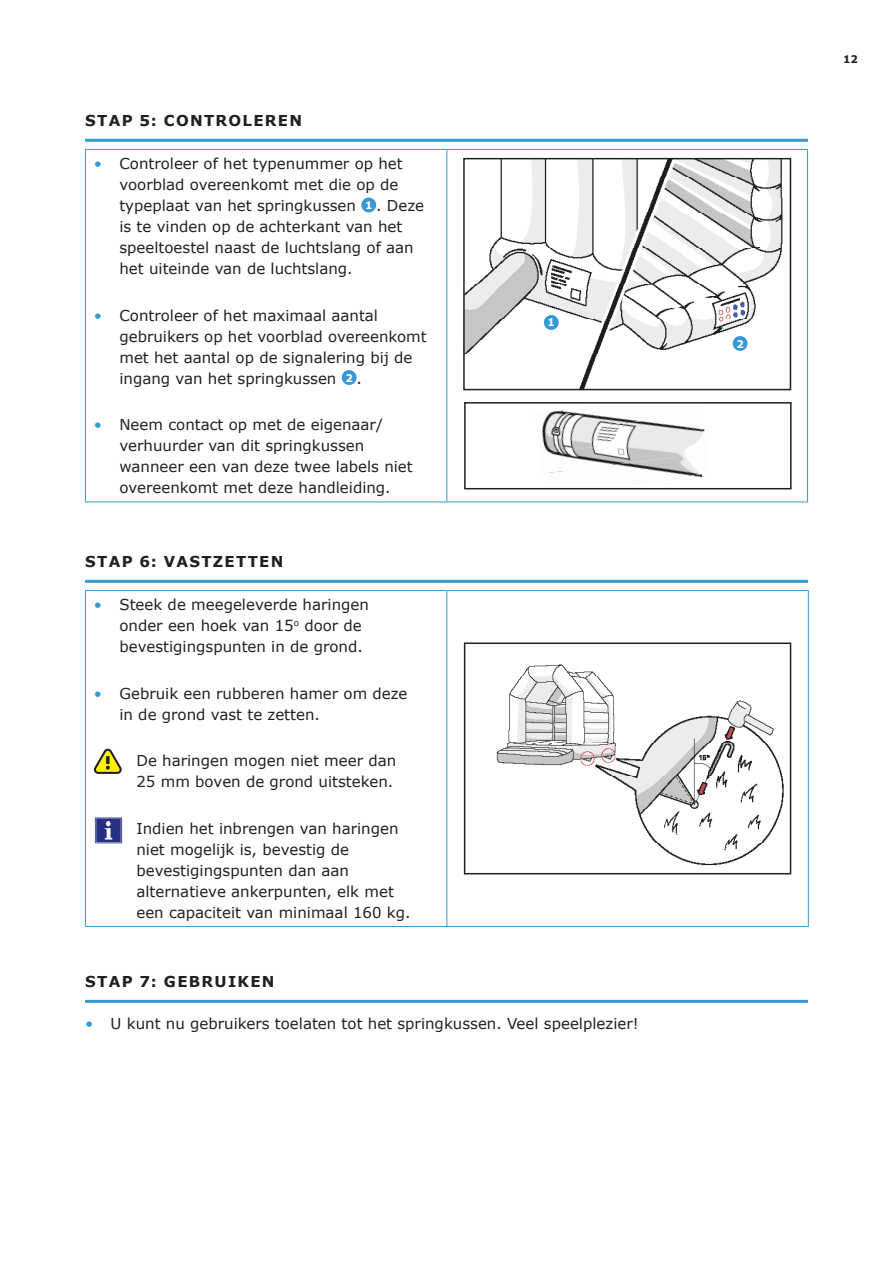
<style>
.page{position:relative;width:893px;height:1263px;background:#fff}
.page>*{position:absolute;margin:0;border:0;box-sizing:border-box;transform-origin:0 0}
.Warnings{font:15px/21px "Verdana";color:#231f20}
.Supkop__no_toc{font:700 15px "Verdana";letter-spacing:.085em;color:#231f20}
.t1{font:700 10.5px "Verdana";color:#fff}
.t2{font:700 10.5px "Verdana";color:#231f20}
.s1{color:#3698d4}
</style>
<div class="page">
<hr style="left:85px;top:139px;width:723px;height:3px;background:#3698d4">
<hr style="left:85px;top:149px;width:362px;height:1px;background:#3698d4">
<hr style="left:85px;top:150px;width:1px;height:352px;background:#3698d4">
<hr style="left:447px;top:149px;width:361px;height:1px;background:#3698d4">
<hr style="left:446px;top:150px;width:1px;height:352px;background:#3698d4">
<hr style="left:807px;top:150px;width:1px;height:352px;background:#3698d4">
<hr style="left:85px;top:502px;width:362px;height:1px;background:#3698d4">
<hr style="left:447px;top:502px;width:361px;height:1px;background:#3698d4">
<div style="left:361px;top:198px;width:15px;height:14px;background:#3698d4;border-radius:50%"></div>
<div style="left:342px;top:370px;width:15px;height:15px;background:#3698d4;border-radius:50%"></div>
<img style="left:466px;top:161px;width:317px;height:226px">
<div style="left:463px;top:158px;width:328px;height:232px;border:2px solid #231f20"></div>
<hr style="left:85px;top:580px;width:723px;height:3px;background:#3698d4">
<hr style="left:85px;top:590px;width:362px;height:1px;background:#3698d4">
<hr style="left:85px;top:591px;width:1px;height:335px;background:#3698d4">
<hr style="left:447px;top:590px;width:362px;height:1px;background:#3698d4">
<hr style="left:446px;top:591px;width:1px;height:335px;background:#3698d4">
<hr style="left:808px;top:591px;width:1px;height:335px;background:#3698d4">
<hr style="left:85px;top:926px;width:362px;height:1px;background:#3698d4">
<hr style="left:447px;top:926px;width:362px;height:1px;background:#3698d4">
<svg style="left:93px;top:748px;width:29px;height:26px"></svg>
<img style="left:496px;top:664px;width:288px;height:202px">
<div style="left:464px;top:642px;width:327px;height:232px;border:2px solid #231f20"></div>
<hr style="left:85px;top:1000px;width:723px;height:3px;background:#3698d4">
<div style="left:733px;top:336px;width:14px;height:15px;background:#3698d4;border-radius:50%"></div>
<div style="left:544px;top:315px;width:15px;height:15px;background:#3698d4;border-radius:50%"></div>
<img style="left:548px;top:410px;width:36px;height:4px">
<img style="left:542px;top:414px;width:163px;height:19px">
<img style="left:541px;top:433px;width:162px;height:20px">
<img style="left:549px;top:453px;width:150px;height:20px">
<img style="left:672px;top:473px;width:31px;height:4px">
<div style="left:464px;top:402px;width:328px;height:87px;border:2px solid #231f20"></div>
<img style="left:95px;top:817px;width:28px;height:26px">
<svg style="left:95px;top:843px;width:27px;height:1px"></svg>
<p class="Supkop__no_toc" style="left:85px;top:110px;width:218px">STAP 5: CONTROLEREN</p>
<p class="Warnings" style="left:119px;top:153px;width:285px;text-indent:-26px"><span class="s1">•</span> Controleer of het typenummer op het voorblad overeenkomt met die op de typeplaat van het springkussen</p>
<p class="Warnings" style="left:119px;top:195px;width:306px;text-indent:257px">. Deze is te vinden op de achterkant van het speeltoestel naast de luchtslang of aan het uiteinde van de luchtslang.</p>
<p class="Warnings" style="left:119px;top:305px;width:309px;text-indent:-26px"><span class="s1">•</span> Controleer of het maximaal aantal gebruikers op het voorblad overeenkomt met het aantal op de signalering bij de ingang van het springkussen</p>
<p class="t1" style="left:365px;top:198px;width:9px">1</p>
<p class="t1" style="left:345px;top:370px;width:9px">2</p>
<p class="Warnings" style="left:357px;top:368px;width:7px">.</p>
<p class="Warnings" style="left:119px;top:414px;width:295px;text-indent:-26px"><span class="s1">•</span> Neem contact op met de eigenaar/ verhuurder van dit springkussen wanneer een van deze twee labels niet overeenkomt met deze handleiding.</p>
<p class="Supkop__no_toc" style="left:85px;top:551px;width:200px">STAP 6: VASTZETTEN</p>
<p class="Warnings" style="left:119px;top:594px;width:251px;text-indent:-26px"><span class="s1">•</span> Steek de meegeleverde haringen onder een hoek van 15<sup>o</sup> door de bevestigingspunten in de grond.</p>
<p class="Warnings" style="left:119px;top:683px;width:290px;text-indent:-26px"><span class="s1">•</span> Gebruik een rubberen hamer om deze in de grond vast te zetten.</p>
<p class="Warnings" style="left:136px;top:750px;width:261px">De haringen mogen niet meer dan<br>25 mm boven de grond uitsteken.</p>
<p class="Warnings" style="left:136px;top:818px;width:276px">Indien het inbrengen van haringen niet mogelijk is, bevestig de bevestigingspunten dan aan alternatieve ankerpunten, elk met een capaciteit van minimaal 160 kg.</p>
<p class="t1" style="left:548px;top:315px;width:9px">1</p>
<p class="Supkop__no_toc" style="left:85px;top:971px;width:191px">STAP 7: GEBRUIKEN</p>
<p class="Warnings" style="left:85px;top:1013px;width:555px"><span class="s1">•</span> U kunt nu gebruikers toelaten tot het springkussen. Veel speelplezier!</p>
<p class="t1" style="left:736px;top:336px;width:9px">2</p>
<p class="t2" style="left:843px;top:52px;width:16px">12</p>
</div>
